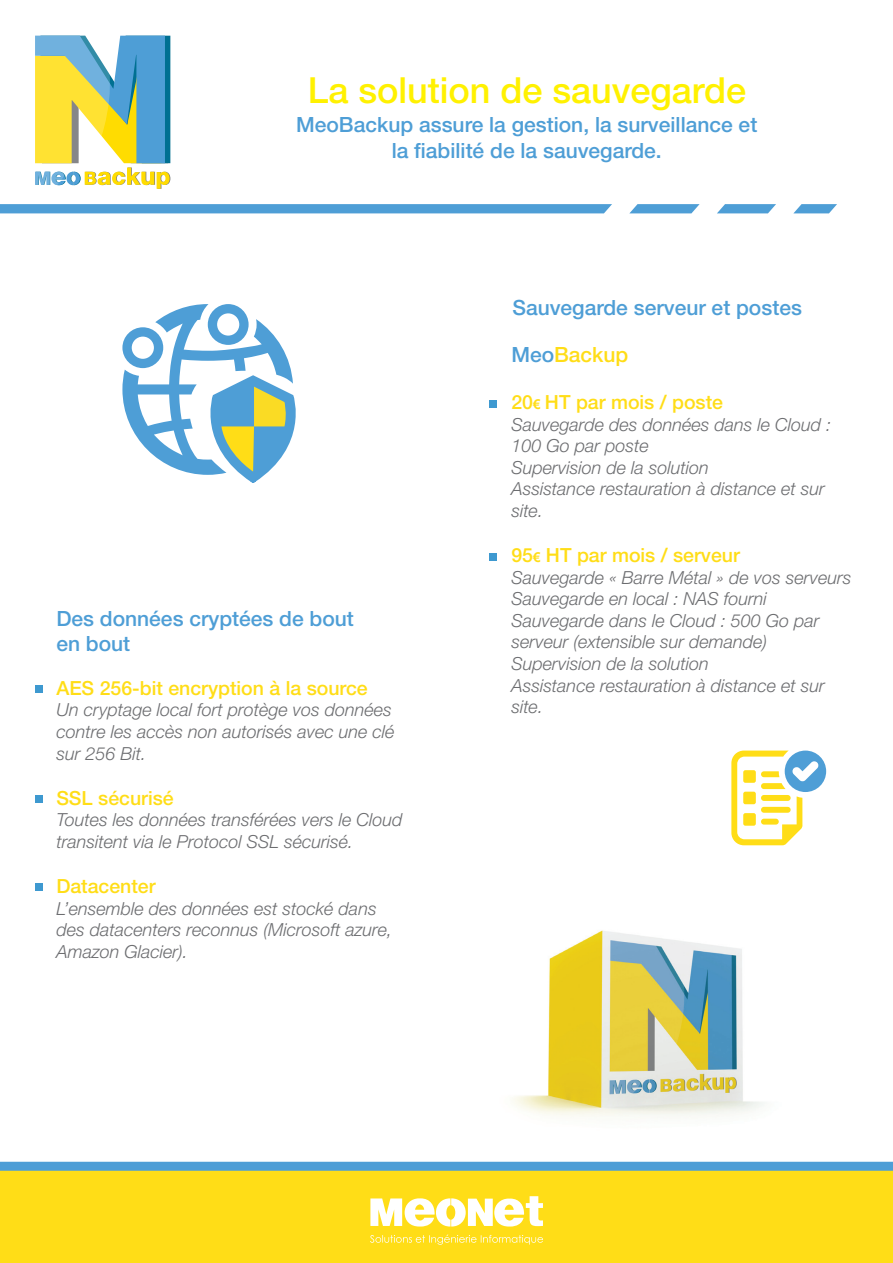
<style>
.page{position:relative;width:893px;height:1263px;background:#fff}
.page>*{position:absolute;margin:0;border:0;box-sizing:border-box;transform-origin:0 0}
.t1{font:500 36px "Helvetica Neue CE";color:#fff101}
.t2{font:500 21px/25.2px "Helvetica Neue CE";color:#4e9ed6}
.t3{font:500 21px "Helvetica Neue CE";color:#ffdd17}
.t4{font:500 19.5px "Helvetica Neue CE";color:#ffdd17}
.t5{font:italic 300 18px/21.6px "Helvetica Neue CE";color:#6c6d70}
.s1{color:#4e9ed6}
.s2{font-family:"Arial";font-weight:700;font-size:13.5px}
</style>
<div class="page">
<img style="left:416px;top:930px;width:460px;height:232px">
<div style="left:0;top:1163px;width:893px;height:100px;background:#ffdd17"></div>
<div style="left:35px;top:686px;width:8px;height:7px;background:#3e99d0"></div>
<div style="left:35px;top:795px;width:8px;height:8px;background:#3e99d0"></div>
<div style="left:35px;top:883px;width:8px;height:7px;background:#3e99d0"></div>
<div style="left:489px;top:400px;width:7px;height:7px;background:#3e99d0"></div>
<div style="left:489px;top:553px;width:7px;height:7px;background:#3e99d0"></div>
<div style="left:0;top:1162px;width:893px;height:9px;background:#4e9ed6"></div>
<svg style="left:731px;top:750px;width:95px;height:95px"></svg>
<div style="left:761px;top:795px;width:30px;height:6px;background:#ffdd17;border-radius:3px"></div>
<div style="left:761px;top:807px;width:30px;height:6px;background:#ffdd17;border-radius:3px"></div>
<div style="left:761px;top:819px;width:18px;height:5px;background:#ffdd17;border-radius:3px"></div>
<svg style="left:35px;top:36px;width:135px;height:153px"></svg>
<svg style="left:630px;top:204px;width:70px;height:9px"></svg>
<svg style="left:794px;top:204px;width:43px;height:9px"></svg>
<svg style="left:0;top:204px;width:612px;height:9px;background:#519fd6"></svg>
<svg style="left:717px;top:204px;width:59px;height:9px"></svg>
<svg style="left:122px;top:304px;width:174px;height:179px"></svg>
<svg style="left:370px;top:1196px;width:172px;height:30px"></svg>
<svg style="left:370px;top:1234px;width:172px;height:11px"></svg>
<p class="t1" style="left:308px;top:68px;width:440px">La solution de sauvegarde</p>
<p class="t2" style="left:296px;top:112px;width:463px">MeoBackup assure la gestion, la surveillance et</p>
<p class="t2" style="left:392px;top:138px;width:272px">la fiabilité de la sauvegarde.</p>
<p class="t2" style="left:56px;top:606px;width:299px">Des données cryptées de bout en bout</p>
<p class="t4" style="left:56px;top:676px;width:313px">AES 256-bit encryption à la source</p>
<p class="t5" style="left:56px;top:699px;width:340px">Un cryptage local fort protège vos données contre les accès non autorisés avec une clé sur 256 Bit.</p>
<p class="t4" style="left:56px;top:786px;width:119px">SSL sécurisé</p>
<p class="t5" style="left:56px;top:809px;width:348px">Toutes les données transférées vers le Cloud transitent via le Protocol SSL sécurisé.</p>
<p class="t4" style="left:56px;top:874px;width:101px">Datacenter</p>
<p class="t5" style="left:56px;top:897px;width:337px">L’ensemble des données est stocké dans des datacenters reconnus (Microsoft azure,<br>Amazon Glacier).</p>
<p class="t2" style="left:512px;top:295px;width:291px">Sauvegarde serveur et postes</p>
<p class="t3" style="left:511px;top:342px;width:119px"><span class="s1">Meo</span>Backup</p>
<p class="t4" style="left:511px;top:390px;width:213px">20<span class="s2">€</span> HT par mois / poste</p>
<p class="t5" style="left:511px;top:413px;width:321px">Sauvegarde des données dans le Cloud :<br>100 Go par poste</p>
<p class="t5" style="left:511px;top:457px;width:199px">Supervision de la solution</p>
<p class="t5" style="left:511px;top:478px;width:315px">Assistance restauration à distance et sur site.</p>
<p class="t4" style="left:511px;top:543px;width:230px">95<span class="s2">€</span> HT par mois / serveur</p>
<p class="t5" style="left:511px;top:566px;width:342px">Sauvegarde « Barre Métal » de vos serveurs</p>
<p class="t5" style="left:511px;top:588px;width:257px">Sauvegarde en local : NAS fourni</p>
<p class="t5" style="left:511px;top:610px;width:310px">Sauvegarde dans le Cloud : 500 Go par serveur (extensible sur demande)</p>
<p class="t5" style="left:511px;top:653px;width:199px">Supervision de la solution</p>
<p class="t5" style="left:511px;top:674px;width:315px">Assistance restauration à distance et sur site.</p>
</div>
